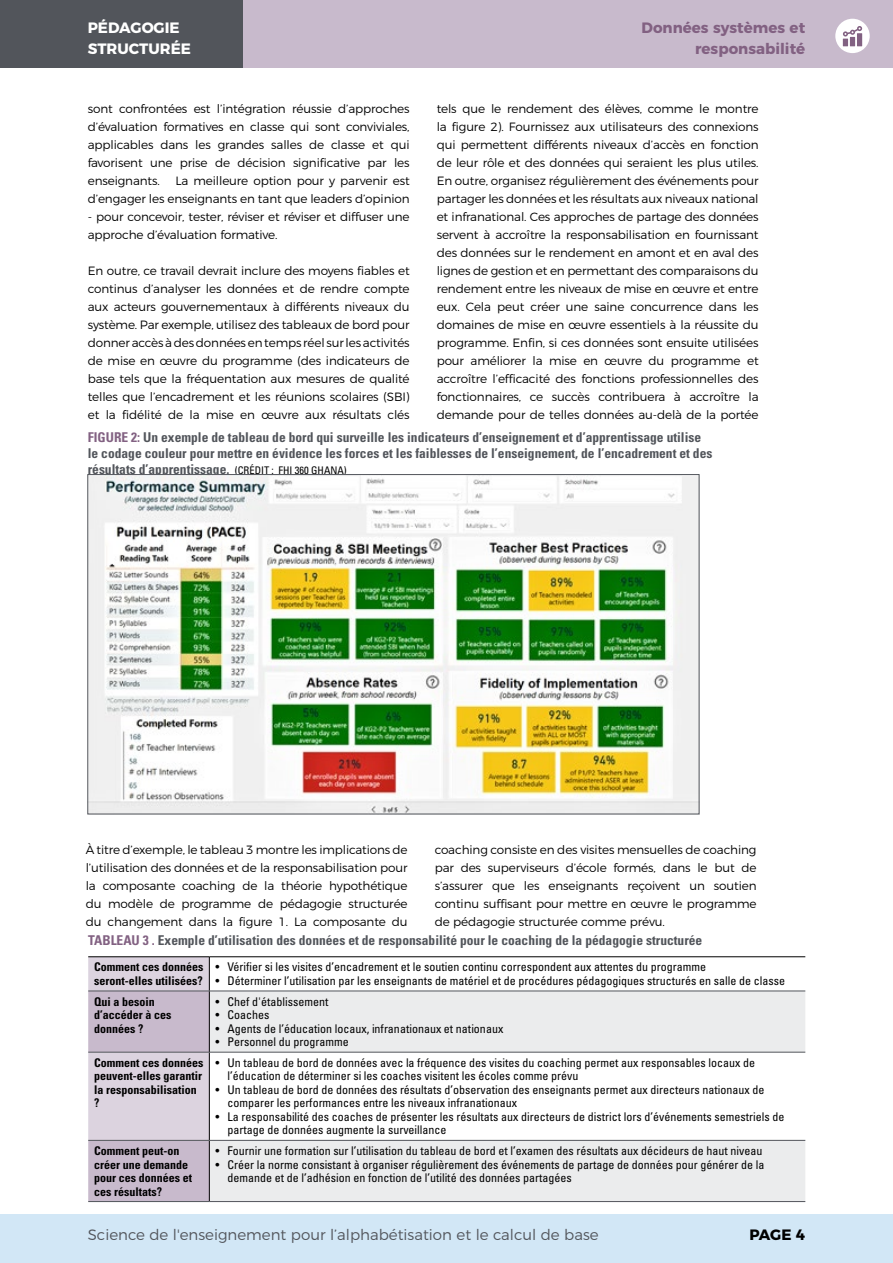
<style>
.page{position:relative;width:893px;height:1263px;background:#fff}
.page>*{position:absolute;margin:0;border:0;box-sizing:border-box;transform-origin:0 0}
.t1{font:300 15px "Montserrat";color:#52555b}
.t2{font:700 15px/21px "Montserrat";color:#826182;text-align:right}
.t3{font:700 15px/21px "Montserrat";color:#fff}
.t4{font:700 15px "Montserrat";color:#000}
.PED_head{font:700 condensed 13.5px/16.2px "Univers LT Std";color:#52555b}
.PED_body{font:300 12px/18px "Montserrat";letter-spacing:-.01em;color:#000;text-align:justify}
.t5{font:condensed 12px/13.5px "Univers LT Std";color:#000}
.PED_Table{font:700 condensed 12px/13.5px "Univers LT Std";color:#000}
.s1{color:#826182}
.s2{font-weight:400;font-size:10.5px;color:#000}
</style>
<div class="page">
<div style="left:0;top:0;width:893px;height:67px;background:#c8bacc"></div>
<div style="left:0;top:0;width:242px;height:67px;background:#52555b"></div>
<div style="left:0;top:1214px;width:893px;height:49px;background:#d2e7f6"></div>
<div style="left:835px;top:19px;width:35px;height:34px;background:#fff;border-radius:50%"></div>
<svg style="left:843px;top:26px;width:19px;height:20px"></svg>
<img style="left:90px;top:476px;width:607px;height:336px">
<svg style="left:88px;top:957px;width:121px;height:244px;background:#d1c5d4"></svg>
<svg style="left:210px;top:992px;width:595px;height:209px;fill:#ebeced"></svg>
<hr style="left:209px;top:957px;width:1px;height:34px;background:#000">
<hr style="left:209px;top:991px;width:1px;height:61px;background:#000">
<hr style="left:209px;top:1052px;width:1px;height:88px;background:#000">
<hr style="left:209px;top:1140px;width:1px;height:61px;background:#000">
<hr style="left:88px;top:991px;width:121px;height:1px;background:#52555b">
<hr style="left:209px;top:991px;width:596px;height:1px;background:#52555b">
<hr style="left:88px;top:1052px;width:121px;height:1px;background:#52555b">
<hr style="left:209px;top:1052px;width:596px;height:1px;background:#52555b">
<hr style="left:88px;top:1140px;width:121px;height:1px;background:#52555b">
<hr style="left:209px;top:1140px;width:596px;height:1px;background:#52555b">
<hr style="left:88px;top:1201px;width:121px;height:1px;background:#52555b">
<hr style="left:209px;top:1201px;width:596px;height:1px;background:#52555b">
<hr style="left:88px;top:956px;width:121px;height:1px;background:#000">
<hr style="left:209px;top:956px;width:596px;height:1px;background:#000">
<p class="t3" style="left:88px;top:16px;width:105px">PÉDAGOGIE<br>STRUCTURÉE</p>
<p class="PED_body" style="left:88px;top:99px;width:323px">sont confrontées est l’intégration réussie d’approches d’évaluation formatives en classe qui sont conviviales, applicables dans les grandes salles de classe et qui favorisent une prise de décision significative par les enseignants.</p>
<p class="PED_body" style="left:88px;top:171px;width:323px;text-align:right">La meilleure option pour y parvenir est<br>d’engager les enseignants en tant que leaders d’opinion</p>
<p class="PED_body" style="left:88px;top:207px;width:323px">- pour concevoir, tester, réviser et réviser et diffuser une approche d’évaluation formative.</p>
<p class="PED_body" style="left:88px;top:261px;width:323px">En outre, ce travail devrait inclure des moyens fiables et continus d’analyser les données et de rendre compte aux acteurs gouvernementaux à différents niveaux du système. Par exemple, utilisez des tableaux de bord pour donner accès à des données en temps réel sur les activités de mise en œuvre du programme (des indicateurs de base tels que la fréquentation aux mesures de qualité telles que l’encadrement et les réunions scolaires (SBI) et la fidélité de la mise en œuvre aux résultats clés</p>
<p class="t2" style="left:641px;top:16px;width:165px">Données systèmes et responsabilité</p>
<p class="PED_body" style="left:437px;top:99px;width:323px">tels que le rendement des élèves, comme le montre la figure 2). Fournissez aux utilisateurs des connexions qui permettent différents niveaux d’accès en fonction de leur rôle et des données qui seraient les plus utiles.<br>En outre, organisez régulièrement des événements pour partager les données et les résultats aux niveaux national et infranational. Ces approches de partage des données servent à accroître la responsabilisation en fournissant des données sur le rendement en amont et en aval des lignes de gestion et en permettant des comparaisons du rendement entre les niveaux de mise en œuvre et entre eux. Cela peut créer une saine concurrence dans les domaines de mise en œuvre essentiels à la réussite du programme. Enfin, si ces données sont ensuite utilisées pour améliorer la mise en œuvre du programme et accroître l’efficacité des fonctions professionnelles des fonctionnaires, ce succès contribuera à accroître la demande pour de telles données au-delà de la portée</p>
<p class="PED_head" style="left:88px;top:429px;width:626px"><span class="s1">FIGURE 2:</span> Un exemple de tableau de bord qui surveille les indicateurs d’enseignement et d’apprentissage utilise le codage couleur pour mettre en évidence les forces et les faiblesses de l’enseignement, de l’encadrement et des résultats d’apprentissage. <span class="s2">(CRÉDIT : FHI 360 GHANA)</span></p>
<p class="PED_body" style="left:86px;top:839px;width:323px">À titre d’exemple, le tableau 3 montre les implications de l’utilisation des données et de la responsabilisation pour la composante coaching de la théorie hypothétique du modèle de programme de pédagogie structurée du changement dans la figure 1. La composante du</p>
<p class="PED_body" style="left:435px;top:839px;width:323px">coaching consiste en des visites mensuelles de coaching par des superviseurs d’école formés, dans le but de s’assurer que les enseignants reçoivent un soutien continu suffisant pour mettre en œuvre le programme de pédagogie structurée comme prévu.</p>
<p class="PED_head" style="left:88px;top:932px;width:616px"><span class="s1">TABLEAU 3 .</span> Exemple d’utilisation des données et de responsabilité pour le coaching de la pédagogie structurée</p>
<p class="PED_Table" style="left:94px;top:960px;width:111px">Comment ces données seront-elles utilisées?</p>
<p class="t5" style="left:215px;top:960px;width:492px">• Vérifier si les visites d’encadrement et le soutien continu correspondent aux attentes du programme</p>
<p class="t5" style="left:215px;top:974px;width:571px">• Déterminer l’utilisation par les enseignants de matériel et de procédures pédagogiques structurés en salle de classe</p>
<p class="PED_Table" style="left:94px;top:994px;width:79px">Qui a besoin d’accéder à ces données ?</p>
<p class="t5" style="left:215px;top:994px;width:114px">• Chef d'établissement</p>
<p class="t5" style="left:215px;top:1008px;width:55px">• Coaches</p>
<p class="t5" style="left:215px;top:1021px;width:289px">• Agents de l’éducation locaux, infranationaux et nationaux</p>
<p class="t5" style="left:215px;top:1035px;width:135px">• Personnel du programme</p>
<p class="PED_Table" style="left:94px;top:1056px;width:111px">Comment ces données peuvent-elles garantir la responsabilisation ?</p>
<p class="t5" style="left:227px;top:1056px;width:529px;text-indent:-12px">• Un tableau de bord de données avec la fréquence des visites du coaching permet aux responsables locaux de l’éducation de déterminer si les coaches visitent les écoles comme prévu</p>
<p class="t5" style="left:227px;top:1083px;width:539px;text-indent:-12px">• Un tableau de bord de données des résultats d’observation des enseignants permet aux directeurs nationaux de comparer les performances entre les niveaux infranationaux</p>
<p class="t5" style="left:227px;top:1110px;width:559px;text-indent:-12px">• La responsabilité des coaches de présenter les résultats aux directeurs de district lors d’événements semestriels de partage de données augmente la surveillance</p>
<p class="PED_Table" style="left:94px;top:1144px;width:99px">Comment peut-on créer une demande pour ces données et ces résultats?</p>
<p class="t5" style="left:215px;top:1144px;width:549px">• Fournir une formation sur l’utilisation du tableau de bord et l’examen des résultats aux décideurs de haut niveau</p>
<p class="t5" style="left:227px;top:1157px;width:539px;text-indent:-12px">• Créer la norme consistant à organiser régulièrement des événements de partage de données pour générer de la demande et de l’adhésion en fonction de l’utilité des données partagées</p>
<p class="t1" style="left:88px;top:1223px;width:512px">Science de l'enseignement pour l’alphabétisation et le calcul de base</p>
<p class="t4" style="left:749px;top:1223px;width:57px">PAGE 4</p>
</div>
